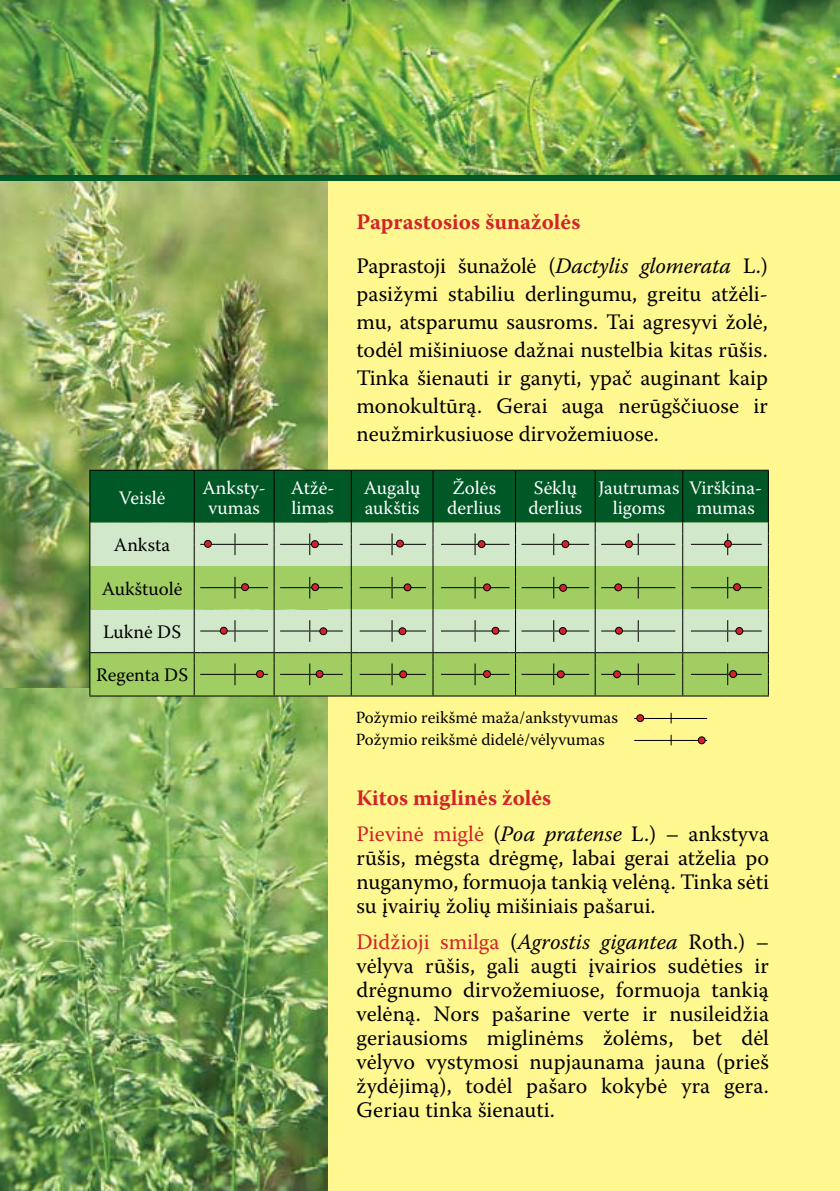
<style>
.page{position:relative;width:840px;height:1191px;background:#fff}
.page>*{position:absolute;margin:0;border:0;box-sizing:border-box;transform-origin:0 0}
.t1{font:22px/24px "Warnock Pro";color:#000;text-align:justify}
.t2{font:700 22px/36px "Warnock Pro";color:#d2232a}
.t3{font:19px/20px "Warnock Pro";color:#fff}
.t4{font:19px "Warnock Pro";color:#000}
.t5{font:17px/22px "Warnock Pro";color:#000}
.s1{font-weight:700;color:#d2232a}
.s2{font-style:italic}
.s3{font-weight:400}
.s4{font-weight:400;color:#000}
.s5{font-weight:400;font-style:italic;color:#000}
.s6{color:#d2232a}
</style>
<div class="page">
<img style="left:0;top:687px;width:328px;height:504px">
<img style="left:0;top:180px;width:328px;height:507px">
<div style="left:328px;top:177px;width:511px;height:1014px;background:#fff78f"></div>
<img style="left:0;top:0;width:839px;height:175px">
<div style="left:0;top:175px;width:839px;height:5px;background:#005826"></div>
<hr style="left:634px;top:718px;width:72px;height:1px;background:#000">
<div style="left:636px;top:714px;width:7px;height:7px;background:#d2232a;border-radius:50%"></div>
<div style="left:636px;top:714px;width:7px;height:8px;border:1px solid #000;border-radius:50%"></div>
<hr style="left:634px;top:740px;width:72px;height:1px;background:#000">
<div style="left:697px;top:737px;width:7px;height:7px;background:#d2232a;border-radius:50%"></div>
<div style="left:697px;top:736px;width:8px;height:8px;border:1px solid #000;border-radius:50%"></div>
<svg style="left:89px;top:470px;width:679px;height:226px;background:#87b476"></svg>
<div style="left:398px;top:627px;width:8px;height:8px;border:1px solid #000;border-radius:50%"></div>
<div style="left:399px;top:671px;width:7px;height:7px;background:#d2232a;border-radius:50%"></div>
<div style="left:399px;top:670px;width:8px;height:8px;border:1px solid #000;border-radius:50%"></div>
<div style="left:492px;top:627px;width:6px;height:7px;background:#d2232a;border-radius:50%"></div>
<div style="left:491px;top:627px;width:8px;height:7px;border:1px solid #000;border-radius:50%"></div>
<div style="left:483px;top:670px;width:7px;height:7px;background:#d2232a;border-radius:50%"></div>
<div style="left:483px;top:670px;width:7px;height:8px;border:1px solid #000;border-radius:50%"></div>
<div style="left:557px;top:671px;width:7px;height:7px;background:#d2232a;border-radius:50%"></div>
<div style="left:556px;top:670px;width:8px;height:8px;border:1px solid #000;border-radius:50%"></div>
<div style="left:559px;top:627px;width:7px;height:7px;background:#d2232a;border-radius:50%"></div>
<div style="left:558px;top:627px;width:8px;height:8px;border:1px solid #000;border-radius:50%"></div>
<div style="left:613px;top:671px;width:7px;height:7px;background:#d2232a;border-radius:50%"></div>
<div style="left:613px;top:670px;width:7px;height:8px;border:1px solid #000;border-radius:50%"></div>
<svg style="left:615px;top:627px;width:7px;height:7px"></svg>
<div style="left:614px;top:627px;width:8px;height:7px;border:1px solid #000;border-radius:50%"></div>
<div style="left:735px;top:627px;width:7px;height:7px;background:#d2232a;border-radius:50%"></div>
<div style="left:735px;top:627px;width:7px;height:8px;border:1px solid #000;border-radius:50%"></div>
<svg style="left:729px;top:670px;width:7px;height:7px"></svg>
<div style="left:728px;top:670px;width:8px;height:8px;border:1px solid #000;border-radius:50%"></div>
<p class="t1" style="left:356px;top:199px;width:413px;line-height:44px"><span class="s1">Paprastosios šunažolės<br></span>Paprastoji šunažolė (<span class="s2">Dactylis glomerata</span> L.)</p>
<p class="t1" style="left:356px;top:279px;width:413px;line-height:28px">pasižymi stabiliu derlingumu, greitu atžėli&shy;mu, atsparumu sausroms. Tai agresyvi žolė, todėl mišiniuose dažnai nustelbia kitas rūšis.<br>Tinka šienauti ir ganyti, ypač auginant kaip monokultūrą. Gerai auga nerūgščiuose ir neužmirkusiuose dirvožemiuose.</p>
<p class="t3" style="left:119px;top:487px;width:48px">Veislė</p>
<p class="t3" style="left:202px;top:477px;width:65px;text-align:center">Anksty&shy;vumas</p>
<p class="t3" style="left:291px;top:477px;width:45px">Atžė&shy;limas</p>
<p class="t3" style="left:363px;top:477px;width:58px">Augalų aukštis</p>
<p class="t3" style="left:447px;top:477px;width:55px">Žolės derlius</p>
<p class="t3" style="left:528px;top:477px;width:55px">Sėklų derlius</p>
<p class="t3" style="left:598px;top:477px;width:82px;text-align:center">Jautrumas ligoms</p>
<p class="t3" style="left:688px;top:477px;width:74px;text-align:center">Virškina&shy;mumas</p>
<p class="t4" style="left:114px;top:533px;width:58px">Anksta</p>
<p class="t4" style="left:102px;top:577px;width:82px">Aukštuolė</p>
<p class="t4" style="left:103px;top:620px;width:79px">Luknė DS</p>
<p class="t4" style="left:96px;top:663px;width:94px">Regenta DS</p>
<p class="t5" style="left:355px;top:705px;width:264px">Požymio reikšmė maža/ankstyvumas<br>Požymio reikšmė didelė/vėlyvumas</p>
<p class="t2" style="left:356px;top:779px;width:414px">Kitos miglinės žolės<br><span class="s3">Pievinė miglė</span> <span class="s4">(</span><span class="s5">Poa pratense</span> <span class="s4">L.) – ankstyva</span></p>
<p class="t1" style="left:356px;top:845px;width:414px">rūšis, mėgsta drėgmę, labai gerai atželia po nuganymo, formuoja tankią velėną. Tinka sėti su įvairių žolių mišiniais pašarui.</p>
<p class="t1" style="left:356px;top:929px;width:414px"><span class="s6">Didžioji smilga</span> (<span class="s2">Agrostis gigantea</span> Roth.) – vėlyva rūšis, gali augti įvairios sudėties ir drėgnumo dirvožemiuose, formuoja tankią velėną. Nors pašarine verte ir nusileidžia geriausioms miglinėms žolėms, bet dėl vėlyvo vystymosi nupjaunama jauna (prieš žydėjimą), todėl pašaro kokybė yra gera.<br>Geriau tinka šienauti.</p>
</div>
